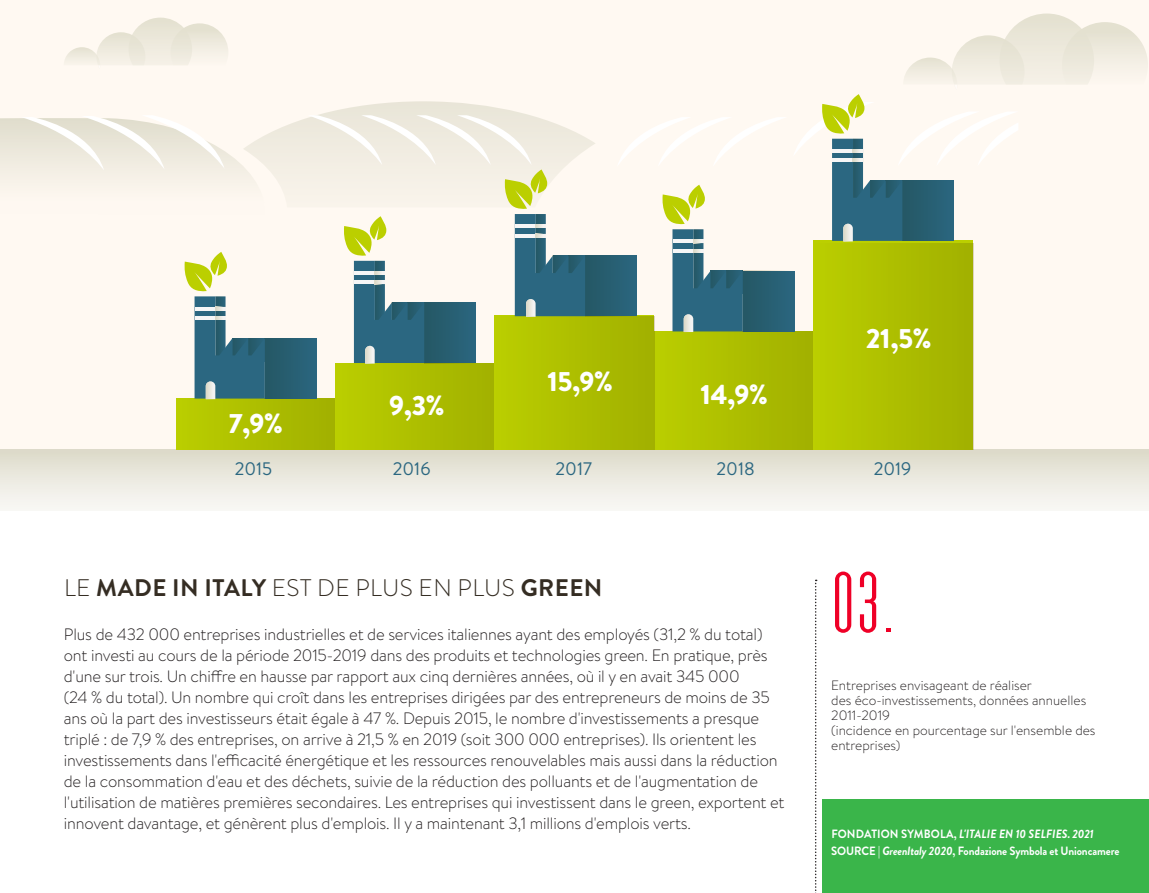
<style>
.page{position:relative;width:1149px;height:893px;background:#fff}
.page>*{position:absolute;margin:0;border:0;box-sizing:border-box;transform-origin:0 0}
.t1{font:condensed 75px "Chrysler";color:#ef0027}
.t2{font:900 27.9px "Brandon Grotesque";color:#fff}
.t3{font:300 24px "Brandon Grotesque";letter-spacing:.02em;color:#352d23}
.t4{font:18.6px "Brandon Grotesque";color:#2b6781}
.t5{font:300 16.5px/21px "Brandon Text";letter-spacing:-.01em;color:#231f20}
.t6{font:300 13.5px/15px "Brandon Text";color:#231f20}
.t7{font:700 12px "Brandon Grotesque";letter-spacing:-.01em;color:#fff;scale:.94 1}
.t8{font:italic 700 12px "Brandon Grotesque";letter-spacing:.01em;color:#fff;scale:.94 1}
.s1{font-weight:700}
.s2{font-style:normal}
.s3{font-style:italic}
</style>
<div class="page">
<div style="left:822px;top:799px;width:326px;height:94px;background:#3ab54a"></div>
<svg style="left:815px;top:580px;width:1px;height:313px"></svg>
<div style="left:0;top:0;width:1148px;height:510px;background:#fff9f2"></div>
<div style="left:0;top:450px;width:1148px;height:60px;background:linear-gradient(to bottom,#dddbca,#f9f8f6)"></div>
<div style="left:176px;top:399px;width:159px;height:51px;background:linear-gradient(to right,#bace00,#a1b000)"></div>
<div style="left:335px;top:363px;width:163px;height:87px;background:linear-gradient(to right,#bace00,#a1b000)"></div>
<div style="left:653px;top:332px;width:160px;height:118px;background:linear-gradient(to right,#bace00,#a1b000)"></div>
<div style="left:813px;top:243px;width:159px;height:207px;background:linear-gradient(to right,#bace00,#a1b000)"></div>
<div style="left:494px;top:316px;width:160px;height:134px;background:linear-gradient(to right,#bace00,#a1b000)"></div>
<div style="left:585px;top:256px;width:51px;height:60px;background:#275d6f"></div>
<svg style="left:0;top:101px;width:595px;height:298px"></svg>
<svg style="left:65px;top:18px;width:163px;height:47px"></svg>
<svg style="left:616px;top:14px;width:531px;height:318px"></svg>
<p class="t2" style="left:865px;top:318px;width:67px">21,5%</p>
<p class="t2" style="left:547px;top:361px;width:67px">15,9%</p>
<p class="t2" style="left:700px;top:374px;width:69px">14,9%</p>
<p class="t2" style="left:389px;top:386px;width:57px">9,3%</p>
<p class="t2" style="left:229px;top:404px;width:55px">7,9%</p>
<p class="t4" style="left:235px;top:455px;width:39px">2015</p>
<p class="t4" style="left:392px;top:455px;width:39px">2016</p>
<p class="t4" style="left:555px;top:455px;width:38px">2017</p>
<p class="t4" style="left:716px;top:455px;width:40px">2018</p>
<p class="t4" style="left:873px;top:455px;width:39px">2019</p>
<p class="t3" style="left:64px;top:572px;width:540px">LE <span class="s1">MADE IN ITALY</span> EST DE PLUS EN PLUS <span class="s1">GREEN</span></p>
<p class="t5" style="left:64px;top:623px;width:722px">Plus de 432 000 entreprises industrielles et de services italiennes ayant des employés (31,2 % du total) ont investi au cours de la période 2015-2019 dans des produits et technologies green. En pratique, près d'une sur trois. Un chiffre en hausse par rapport aux cinq dernières années, où il y en avait 345 000<br>(24 % du total). Un nombre qui croît dans les entreprises dirigées par des entrepreneurs de moins de 35 ans où la part des investisseurs était égale à 47 %. Depuis 2015, le nombre d'investissements a presque triplé : de 7,9 % des entreprises, on arrive à 21,5 % en 2019 (soit 300 000 entreprises). Ils orientent les investissements dans l'efficacité énergétique et les ressources renouvelables mais aussi dans la réduction de la consommation d'eau et des déchets, suivie de la réduction des polluants et de l'augmentation de l'utilisation de matières premières secondaires. Les entreprises qui investissent dans le green, exportent et innovent davantage, et génèrent plus d'emplois. Il y a maintenant 3,1 millions d'emplois verts.</p>
<p class="t1" style="left:831px;top:558px;width:66px">03.</p>
<p class="t6" style="left:831px;top:678px;width:202px">Entreprises envisageant de réaliser</p>
<p class="t6" style="left:831px;top:693px;width:256px">des éco-investissements, données annuelles<br>2011-2019</p>
<p class="t6" style="left:831px;top:723px;width:266px">(incidence en pourcentage sur l'ensemble des entreprises)</p>
<p class="t8" style="left:831px;top:825px;width:280px"><span class="s2">FONDATION SYMBOLA,</span> L'ITALIE EN 10 SELFIES. 2021</p>
<p class="t7" style="left:831px;top:842px;width:308px">SOURCE | <span class="s3">GreenItaly 2020</span>, Fondazione Symbola et Unioncamere</p>
</div>
